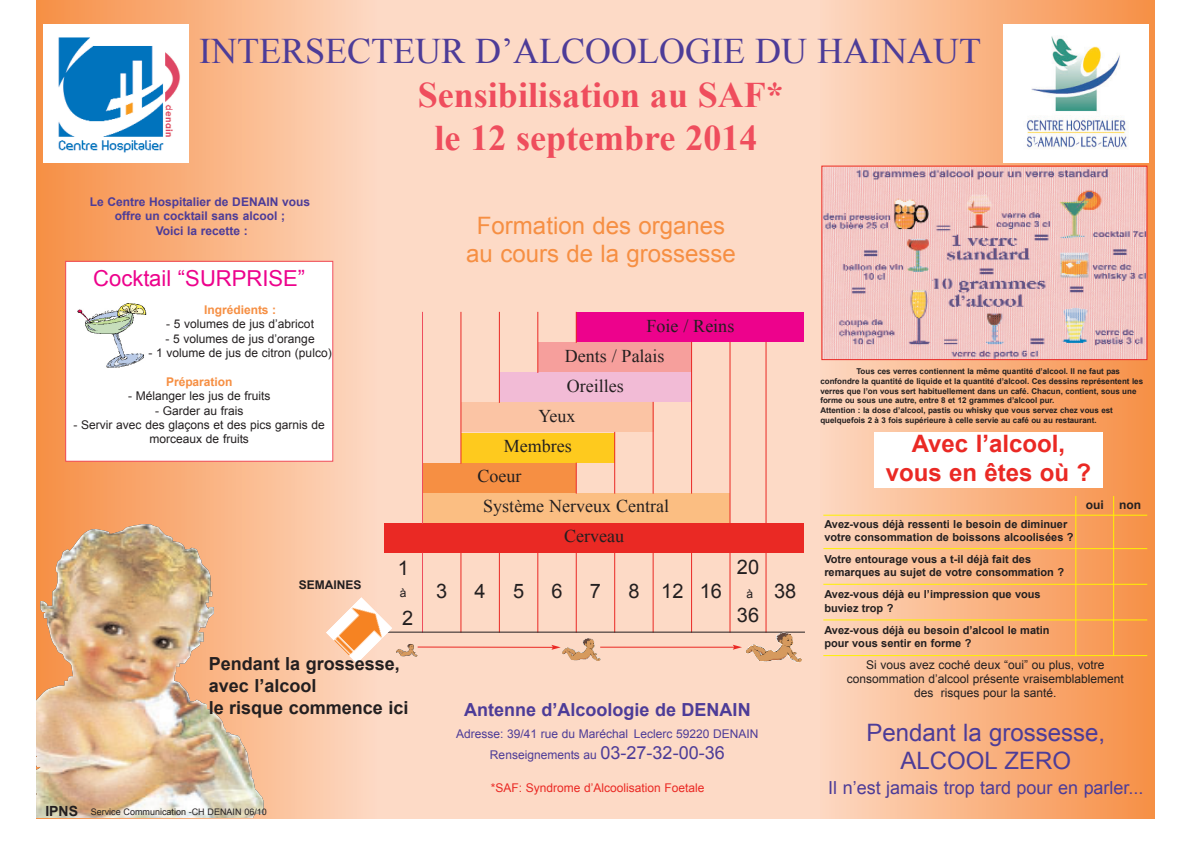
<style>
.page{position:relative;width:1191px;height:842px;background:#fff}
.page>*{position:absolute;margin:0;border:0;box-sizing:border-box;transform-origin:0 0}
.t1{font:700 36px/43.2px "Times New Roman";color:#ef4d5d;text-align:center}
.t2{font:36px "Times New Roman";color:#4d3c98}
.t3{font:24px/28.8px "Arial";color:#f68f43;text-align:center}
.t4{font:24px/28.8px "Arial";color:#4d3c98;text-align:center}
.t5{font:700 24px/28.8px "Arial";color:#ea2924;text-align:center}
.t6{font:22px "Arial";color:#ed028c}
.t7{font:20px "Arial";color:#231f20}
.t8{font:18px "Times New Roman";color:#231f20}
.t9{font:700 18px/21.6px "Arial";color:#231f20}
.t10{font:18px "Arial";color:#4d3c98}
.t11{font:700 18px "Arial";color:#4d3c98}
.t12{font:700 14px "Arial";color:#231f20}
.t13{font:12px/14.4px "Arial";color:#231f20;text-align:center}
.t14{font:12px/21.6px "Arial";color:#4d3c98;text-align:center}
.t15{font:700 12px/14.4px "Arial";color:#4d3c98;text-align:center}
.t16{font:12px "Arial";color:#ea2924}
.t17{font:700 12px "Arial";color:#f68f43}
.t18{font:700 12px "Arial";color:#231f20}
.t19{font:700 11px/13.2px "Arial";color:#231f20}
.t20{font:9px "Arial";color:#231f20}
.t21{font:700 8px/9.7px "Arial";color:#231f20}
.s1{font-size:18px}
</style>
<div class="page">
<div style="left:814px;top:0;width:341px;height:818px;background:linear-gradient(to right,#fdd8c1,#f79045)"></div>
<div style="left:371px;top:0;width:448px;height:818px;background:#fddac6"></div>
<div style="left:36px;top:0;width:340px;height:818px;background:linear-gradient(to right,#f68f46,#fdd8c1)"></div>
<img style="left:36px;top:524px;width:228px;height:294px">
<img style="left:43px;top:25px;width:145px;height:138px">
<img style="left:1003px;top:24px;width:145px;height:138px">
<img style="left:823px;top:168px;width:322px;height:190px">
<div style="left:821px;top:166px;width:326px;height:194px;border:1px solid #ea2924"></div>
<div style="left:576px;top:313px;width:228px;height:29px;background:#ed028c"></div>
<div style="left:538px;top:343px;width:153px;height:29px;background:#f69f9c"></div>
<div style="left:499px;top:373px;width:192px;height:29px;background:#f2bbd6"></div>
<div style="left:461px;top:403px;width:192px;height:29px;background:#fbc4a4"></div>
<div style="left:461px;top:433px;width:153px;height:30px;background:#feca1e"></div>
<div style="left:422px;top:464px;width:154px;height:29px;background:#f68f43"></div>
<div style="left:422px;top:494px;width:308px;height:29px;background:#fbbe82"></div>
<div style="left:384px;top:524px;width:420px;height:29px;background:#ea2924"></div>
<hr style="left:422px;top:312px;width:1px;height:212px;background:#ef4d5d">
<hr style="left:422px;top:553px;width:1px;height:80px;background:#ef4d5d">
<hr style="left:460px;top:312px;width:1px;height:152px;background:#ea2924">
<hr style="left:460px;top:553px;width:1px;height:80px;background:#ea2924">
<hr style="left:499px;top:312px;width:1px;height:91px;background:#ea2924">
<hr style="left:499px;top:553px;width:1px;height:80px;background:#ea2924">
<hr style="left:537px;top:312px;width:1px;height:61px;background:#ea2924">
<hr style="left:537px;top:553px;width:1px;height:80px;background:#ea2924">
<hr style="left:576px;top:312px;width:1px;height:31px;background:#ea2924">
<hr style="left:576px;top:463px;width:1px;height:31px;background:#ea2924">
<hr style="left:576px;top:553px;width:1px;height:80px;background:#ea2924">
<hr style="left:614px;top:432px;width:1px;height:62px;background:#ea2924">
<hr style="left:614px;top:553px;width:1px;height:80px;background:#ea2924">
<hr style="left:652px;top:402px;width:1px;height:92px;background:#ea2924">
<hr style="left:652px;top:553px;width:1px;height:80px;background:#ea2924">
<hr style="left:691px;top:342px;width:1px;height:152px;background:#ea2924">
<hr style="left:691px;top:553px;width:1px;height:80px;background:#ea2924">
<hr style="left:729px;top:342px;width:1px;height:182px;background:#ea2924">
<hr style="left:729px;top:553px;width:1px;height:80px;background:#ea2924">
<hr style="left:765px;top:342px;width:1px;height:182px;background:#ea2924">
<hr style="left:765px;top:553px;width:1px;height:80px;background:#ea2924">
<hr style="left:383px;top:632px;width:422px;height:1px;background:#231f20">
<div style="left:66px;top:262px;width:266px;height:199px;background:#fff"></div>
<div style="left:65px;top:261px;width:268px;height:201px;border:1px solid #ef4d5d"></div>
<img style="left:77px;top:304px;width:70px;height:64px">
<div style="left:874px;top:432px;width:228px;height:56px;background:#fff"></div>
<img style="left:326px;top:597px;width:66px;height:66px">
<hr style="left:1075px;top:496px;width:1px;height:160px;background:#fff101">
<hr style="left:1113px;top:496px;width:1px;height:160px;background:#fff101">
<hr style="left:823px;top:515px;width:324px;height:1px;background:#fff101">
<hr style="left:823px;top:548px;width:324px;height:1px;background:#fff101">
<hr style="left:823px;top:584px;width:324px;height:1px;background:#fff101">
<hr style="left:823px;top:619px;width:324px;height:1px;background:#fff101">
<hr style="left:823px;top:655px;width:324px;height:1px;background:#fff101">
<img style="left:396px;top:644px;width:21px;height:13px">
<img style="left:746px;top:632px;width:56px;height:30px">
<svg style="left:416px;top:645px;width:145px;height:5px"></svg>
<img style="left:562px;top:638px;width:39px;height:23px">
<hr style="left:600px;top:647px;width:134px;height:1px;background:#ea2924">
<svg style="left:732px;top:645px;width:10px;height:5px"></svg>
<h1 class="t2" style="left:199px;top:31px;width:783px">INTERSECTEUR D’ALCOOLOGIE DU HAINAUT</h1>
<h1 class="t1" style="left:418px;top:73px;width:367px">Sensibilisation au SAF* le 12 septembre 2014</h1>
<h3 class="t15" style="left:90px;top:195px;width:222px">Le Centre Hospitalier de DENAIN vous offre un cocktail sans alcool ;<br>Voici la recette :</h3>
<h3 class="t6" style="left:93px;top:266px;width:213px">Cocktail “SURPRISE”</h3>
<h3 class="t17" style="left:204px;top:303px;width:74px">Ingrédients :</h3>
<h3 class="t13" style="left:166px;top:317px;width:149px">- 5 volumes de jus d’abricot</h3>
<h3 class="t13" style="left:165px;top:331px;width:151px">- 5 volumes de jus d’orange</h3>
<h3 class="t13" style="left:148px;top:346px;width:185px">- 1 volume de jus de citron (pulco)</h3>
<h3 class="t17" style="left:166px;top:375px;width:68px">Préparation</h3>
<h3 class="t13" style="left:128px;top:389px;width:144px">- Mélanger les jus de fruits</h3>
<h3 class="t13" style="left:155px;top:403px;width:90px">- Garder au frais</h3>
<h3 class="t13" style="left:74px;top:418px;width:253px">- Servir avec des glaçons et des pics garnis de morceaux de fruits</h3>
<h3 class="t18" style="left:299px;top:578px;width:64px">SEMAINES</h3>
<h3 class="t7" style="left:398px;top:557px;width:13px">1</h3>
<h3 class="t13" style="left:400px;top:586px;width:8px">à</h3>
<h3 class="t7" style="left:402px;top:607px;width:13px">2</h3>
<h3 class="t9" style="left:209px;top:653px;width:201px">Pendant la grossesse, avec l’alcool<br>le risque commence ici</h3>
<h3 class="t12" style="left:45px;top:803px;width:34px">IPNS</h3>
<p class="t20" style="left:91px;top:806px;width:178px">Service Communication -CH DENAIN 06/10</p>
<h2 class="t3" style="left:466px;top:211px;width:271px">Formation des organes au cours de la grossesse</h2>
<h3 class="t8" style="left:646px;top:316px;width:89px">Foie / Reins</h3>
<h3 class="t8" style="left:565px;top:346px;width:101px">Dents / Palais</h3>
<h3 class="t8" style="left:567px;top:376px;width:58px">Oreilles</h3>
<h3 class="t8" style="left:538px;top:406px;width:39px">Yeux</h3>
<h3 class="t8" style="left:504px;top:436px;width:69px">Membres</h3>
<h3 class="t8" style="left:477px;top:466px;width:45px">Coeur</h3>
<h3 class="t8" style="left:483px;top:496px;width:187px">Système Nerveux Central</h3>
<h3 class="t8" style="left:564px;top:526px;width:61px">Cerveau</h3>
<h3 class="t7" style="left:436px;top:580px;width:13px">3</h3>
<h3 class="t7" style="left:474px;top:580px;width:13px">4</h3>
<h3 class="t7" style="left:513px;top:580px;width:13px">5</h3>
<h3 class="t7" style="left:551px;top:580px;width:13px">6</h3>
<h3 class="t7" style="left:590px;top:580px;width:13px">7</h3>
<h3 class="t7" style="left:628px;top:580px;width:95px">8 12 16</h3>
<h3 class="t7" style="left:737px;top:556px;width:24px">20</h3>
<h3 class="t13" style="left:746px;top:586px;width:8px">à</h3>
<h3 class="t7" style="left:737px;top:604px;width:24px">36</h3>
<h3 class="t7" style="left:774px;top:580px;width:24px">38</h3>
<h3 class="t11" style="left:464px;top:700px;width:288px">Antenne d’Alcoologie de DENAIN</h3>
<h3 class="t14" style="left:456px;top:723px;width:304px">Adresse: 39/41 rue du Maréchal Leclerc 59220 DENAIN<br>Renseignements au <span class="s1">03-27-32-00-36</span></h3>
<h3 class="t16" style="left:491px;top:781px;width:215px">*SAF: Syndrome d’Alcoolisation Foetale</h3>
<p class="t21" style="left:820px;top:367px;width:324px;text-indent:36px">Tous ces verres contiennent la même quantité d’alcool. Il ne faut pas confondre la quantité de liquide et la quantité d’alcool. Ces dessins représentent les verres que l’on vous sert habituellement dans un café. Chacun, contient, sous une forme ou sous une autre, entre 8 et 12 grammes d’alcool pur.<br>Attention : la dose d’alcool, pastis ou whisky que vous servez chez vous est quelquefois 2 à 3 fois supérieure à celle servie au café ou au restaurant.</p>
<h2 class="t5" style="left:885px;top:429px;width:207px">Avec l’alcool, vous en êtes où ?</h2>
<h3 class="t18" style="left:1085px;top:498px;width:19px">oui</h3>
<h3 class="t18" style="left:1119px;top:498px;width:23px">non</h3>
<h3 class="t19" style="left:824px;top:518px;width:251px">Avez-vous déjà ressenti le besoin de diminuer votre consommation de boissons alcoolisées ?</h3>
<h3 class="t19" style="left:824px;top:552px;width:241px">Votre entourage vous a t-il déjà fait des remarques au sujet de votre consommation ?</h3>
<h3 class="t19" style="left:824px;top:588px;width:218px">Avez-vous déjà eu l’impression que vous buviez trop ?</h3>
<h3 class="t19" style="left:824px;top:624px;width:227px">Avez-vous déjà eu besoin d’alcool le matin pour vous sentir en forme ?</h3>
<h3 class="t13" style="left:846px;top:657px;width:279px">Si vous avez coché deux “oui” ou plus, votre consommation d’alcool présente vraisemblablement des risques pour la santé.</h3>
<h2 class="t4" style="left:866px;top:718px;width:240px">Pendant la grossesse,<br>ALCOOL ZERO</h2>
<h3 class="t10" style="left:828px;top:777px;width:317px">Il n’est jamais trop tard pour en parler...</h3>
</div>
